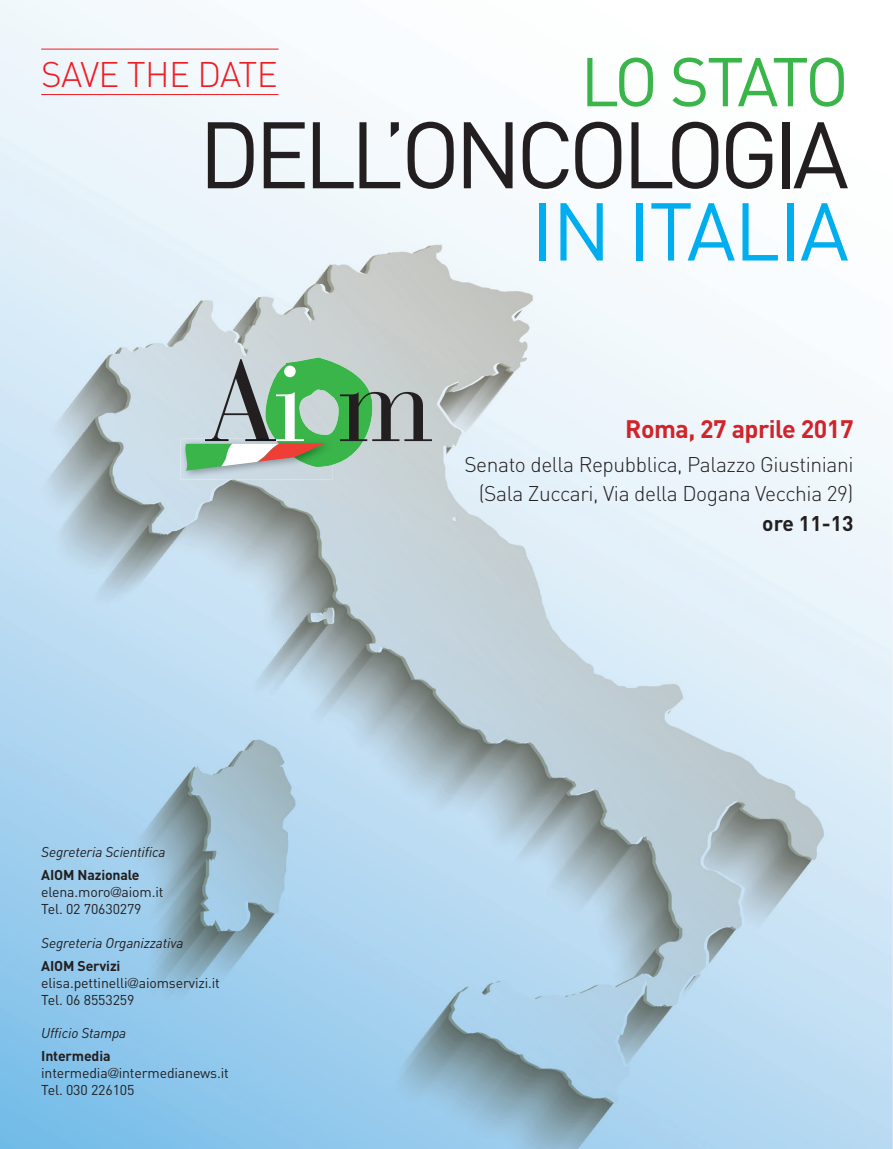
<style>
.page{position:relative;width:893px;height:1149px;background:#fff}
.page>*{position:absolute;margin:0;border:0;box-sizing:border-box;transform-origin:0 0}
.t1{font:92.7px "DIN";letter-spacing:-.07em;color:#231f20}
.t2{font:80.55px "DIN";letter-spacing:-.02em;color:#00aeef}
.t3{font:67.8px "DIN";letter-spacing:-.075em;color:#3ab54a}
.t4{font:300 35.1px "DIN";letter-spacing:-.03em;color:#ee1d23}
.t5{font:700 25.05px "DIN";letter-spacing:-.02em;color:#d1232a}
.t6{font:300 21px/29.4px "DIN";letter-spacing:-.02em;color:#231f20;text-align:right}
.t7{font:700 21px "DIN";color:#231f20}
.t8{font:14.1px/17px "DIN";letter-spacing:-.01em;color:#231f20}
.t9{font:italic 14.1px "DIN";letter-spacing:-.01em;color:#231f20}
.s1{font-weight:700}
.s2{font-family:"Helvetica Neue LT Std";font-weight:300;font-stretch:condensed}
</style>
<div class="page">
<img style="left:0;top:0;width:893px;height:1148px">
<img style="left:180px;top:438px;width:153px;height:41px">
<svg style="left:184px;top:357px;width:248px;height:113px;background:#98b8a0"></svg>
<hr style="left:41px;top:49px;width:238px;height:1px;background:#ee1d23">
<hr style="left:41px;top:94px;width:238px;height:1px;background:#ee1d23">
<h3 class="t3" style="left:580px;top:39px;width:270px">LO STATO</h3>
<h1 class="t1" style="left:198px;top:97px;width:652px">DELL’ONCOLOGIA</h1>
<h2 class="t2" style="left:531px;top:181px;width:319px">IN ITALIA</h2>
<h3 class="t4" style="left:41px;top:53px;width:238px">SAVE THE DATE</h3>
<p class="t9" style="left:41px;top:843px;width:126px">Segreteria Scientifica</p>
<p class="t8" style="left:41px;top:866px;width:124px"><span class="s1">AIOM Nazionale </span>elena.moro<span class="s2">@</span>aiom.it<br>Tel. 02 70630279</p>
<p class="t9" style="left:41px;top:933px;width:144px">Segreteria Organizzativa</p>
<p class="t8" style="left:41px;top:956px;width:180px"><span class="s1">AIOM Servizi </span>elisa.pettinelli<span class="s2">@</span>aiomservizi.it<br>Tel. 06 8553259</p>
<p class="t9" style="left:41px;top:1024px;width:87px">Ufficio Stampa</p>
<p class="t8" style="left:41px;top:1047px;width:189px"><span class="s1">Intermedia </span>intermedia<span class="s2">@</span>intermedianews.it<br>Tel. 030 226105</p>
<h3 class="t5" style="left:625px;top:412px;width:230px">Roma, 27 aprile 2017</h3>
<h3 class="t6" style="left:464px;top:449px;width:391px">Senato della Repubblica, Palazzo Giustiniani (Sala Zuccari, Via della Dogana Vecchia 29)</h3>
<h3 class="t7" style="left:762px;top:509px;width:93px">ore 11-13</h3>
</div>
